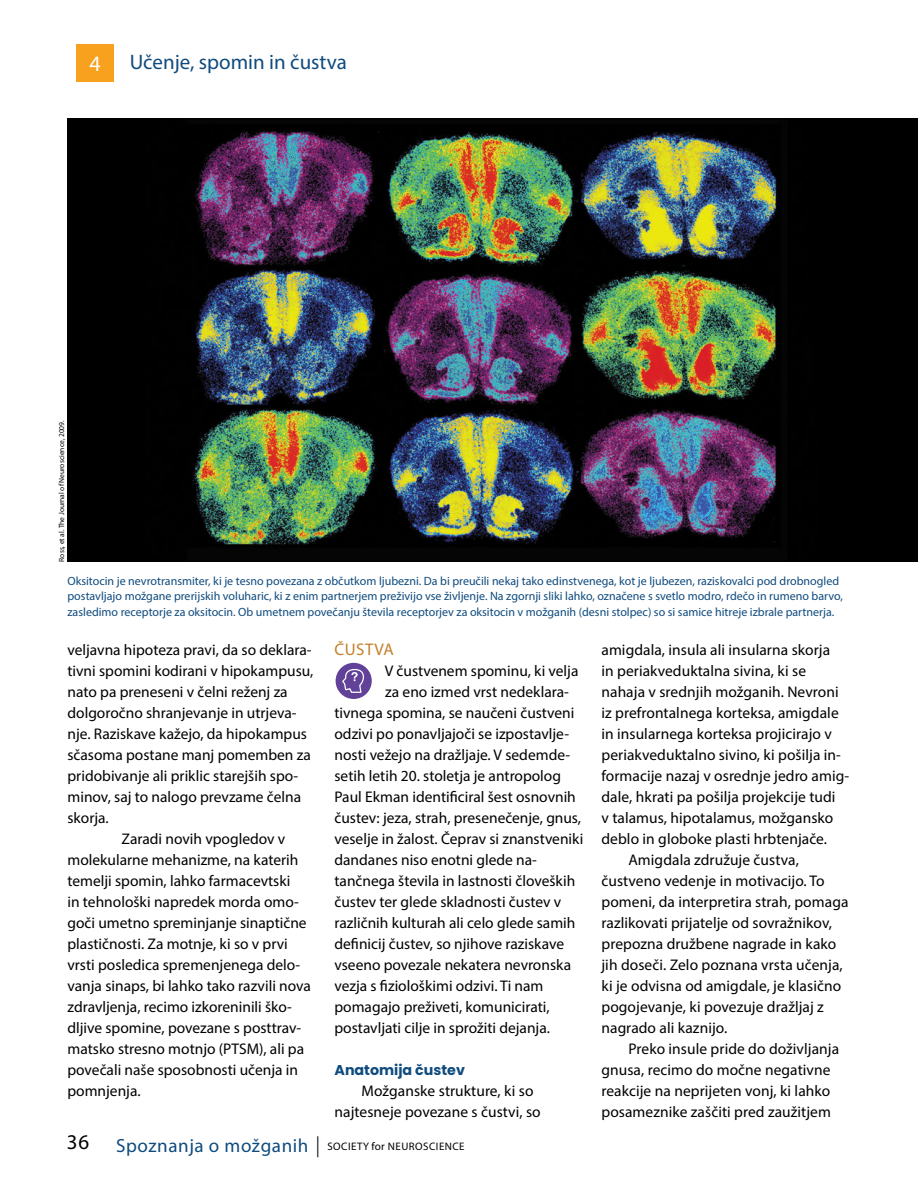
<style>
.page{position:relative;width:918px;height:1188px;background:#fff}
.page>*{position:absolute;margin:0;border:0;box-sizing:border-box;transform-origin:0 0}
.t1{font:22.05px "Myriad Pro";color:#fff}
.t2{font:21px "Myriad Pro";color:#0f4b7e}
.t3{font:21px "Myriad Pro";color:#000}
.t4{font:16.8px "Myriad Pro";letter-spacing:.03em;color:#c4802b}
.t5{font:15.45px/21px "Myriad Pro";color:#000}
.t6{font:700 14.25px "Poppins";color:#0f4b7e}
.t7{font:12px/15.8px "Myriad Pro";color:#0f4b7e}
.t8{font:10.95px "Myriad Pro";letter-spacing:.045em;color:#000}
.t9{font:7.5px "Myriad Pro";color:#000}
.s1{font-size:19.05px;color:#0f4b7e}
.s2{font-size:21px}
.s3{font-size:11.1px}
</style>
<div class="page">
<div style="left:76px;top:44px;width:37px;height:37px;background:#f7a11f"></div>
<div style="left:336px;top:663px;width:36px;height:36px;background:#624199;border-radius:50%"></div>
<svg style="left:342px;top:668px;width:25px;height:26px"></svg>
<img style="left:70px;top:121px;width:846px;height:439px">
<h1 class="t1" style="left:89px;top:54px;width:13px">4</h1>
<h2 class="t2" style="left:130px;top:53px;width:219px">Učenje, spomin in čustva</h2>
<p class="t9" style="left:59px;top:562px;width:143px;rotate:-90deg">Ross, et al. The Journal of Neuroscience, 2009.</p>
<p class="t7" style="left:67px;top:574px;width:777px">Oksitocin je nevrotransmiter, ki je tesno povezana z ob!utkom ljubezni. Da bi preu!ili nekaj tako edinstvenega, kot je ljubezen, raziskovalci pod drobnogled postavljajo možgane prerijskih voluharic, ki z enim partnerjem preživijo vse življenje. Na zgornji sliki lahko, ozna!ene s svetlo modro, rde!o in rumeno barvo, zasledimo receptorje za oksitocin. Ob umetnem pove!anju števila receptorjev za oksitocin v možganih (desni stolpec) so si samice hitreje izbrale partnerja.</p>
<p class="t5" style="left:68px;top:640px;width:246px">veljavna hipoteza pravi, da so deklara-</p>
<p class="t5" style="left:68px;top:661px;width:247px">tivni spomini kodirani v hipokampusu,</p>
<p class="t5" style="left:68px;top:682px;width:222px">nato pa preneseni v !elni reženj za</p>
<p class="t5" style="left:68px;top:703px;width:231px">dolgoro!no shranjevanje in utrjeva-</p>
<p class="t5" style="left:68px;top:724px;width:241px">nje. Raziskave kažejo, da hipokampus</p>
<p class="t5" style="left:68px;top:745px;width:245px">s!asoma postane manj pomemben za</p>
<p class="t5" style="left:68px;top:766px;width:232px">pridobivanje ali priklic starejših spo-</p>
<p class="t5" style="left:68px;top:787px;width:235px">minov, saj to nalogo prevzame !elna</p>
<p class="t5" style="left:68px;top:808px;width:43px">skorja.</p>
<p class="t5" style="left:121px;top:829px;width:165px">Zaradi novih vpogledov v</p>
<p class="t5" style="left:68px;top:850px;width:233px">molekularne mehanizme, na katerih</p>
<p class="t5" style="left:68px;top:871px;width:225px">temelji spomin, lahko farmacevtski</p>
<p class="t5" style="left:68px;top:892px;width:233px">in tehnološki napredek morda omo-</p>
<p class="t5" style="left:68px;top:913px;width:241px">go!i umetno spreminjanje sinapti!ne</p>
<p class="t5" style="left:68px;top:934px;width:222px">plasti!nosti. Za motnje, ki so v prvi</p>
<p class="t5" style="left:68px;top:955px;width:234px">vrsti posledica spremenjenega delo-</p>
<p class="t5" style="left:68px;top:976px;width:245px">vanja sinaps, bi lahko tako razvili nova</p>
<p class="t5" style="left:68px;top:997px;width:226px">zdravljenja, recimo izkoreninili ško-</p>
<p class="t5" style="left:67px;top:1018px;width:235px">dljive spomine, povezane s posttrav-</p>
<p class="t5" style="left:67px;top:1039px;width:238px">matsko stresno motnjo (PTSM), ali pa</p>
<p class="t5" style="left:67px;top:1060px;width:232px">pove!ali naše sposobnosti u!enja in</p>
<p class="t5" style="left:67px;top:1081px;width:75px">pomnjenja.</p>
<p class="t4" style="left:334px;top:639px;width:61px">ČUSTVA</p>
<p class="t5" style="left:385px;top:661px;width:195px">V !ustvenem spominu, ki velja</p>
<p class="t5" style="left:385px;top:682px;width:185px">za eno izmed vrst nedeklara-</p>
<p class="t5" style="left:334px;top:703px;width:241px">tivnega spomina, se nau!eni !ustveni</p>
<p class="t5" style="left:334px;top:724px;width:236px">odzivi po ponavljajo!i se izpostavlje-</p>
<p class="t5" style="left:334px;top:745px;width:237px">nosti vežejo na dražljaje. V sedemde-</p>
<p class="t5" style="left:334px;top:766px;width:228px">setih letih 20. stoletja je antropolog</p>
<p class="t5" style="left:334px;top:787px;width:243px">Paul Ekman identi%ciral šest osnovnih</p>
<p class="t5" style="left:334px;top:807px;width:248px">!ustev: jeza, strah, presene!enje, gnus,</p>
<p class="t5" style="left:334px;top:829px;width:250px">veselje in žalost. Čeprav si znanstveniki</p>
<p class="t5" style="left:334px;top:850px;width:204px">dandanes niso enotni glede na-</p>
<p class="t5" style="left:334px;top:871px;width:242px">tan!nega števila in lastnosti !loveških</p>
<p class="t5" style="left:334px;top:891px;width:228px">!ustev ter glede skladnosti !ustev v</p>
<p class="t5" style="left:334px;top:913px;width:242px">razli!nih kulturah ali celo glede samih</p>
<p class="t5" style="left:334px;top:934px;width:231px">de%nicij !ustev, so njihove raziskave</p>
<p class="t5" style="left:334px;top:955px;width:238px">vseeno povezale nekatera nevronska</p>
<p class="t5" style="left:334px;top:976px;width:211px">vezja s %ziološkimi odzivi. Ti nam</p>
<p class="t5" style="left:334px;top:997px;width:217px">pomagajo preživeti, komunicirati,</p>
<p class="t5" style="left:334px;top:1018px;width:217px">postavljati cilje in sprožiti dejanja.</p>
<p class="t6" style="left:334px;top:1063px;width:132px">Anatomija čustev</p>
<p class="t5" style="left:334px;top:1081px;width:208px;text-indent:27px">Možganske strukture, ki so najtesneje povezane s !ustvi, so</p>
<h2 class="t3" style="left:67px;top:1134px;width:24px">36</h2>
<p class="t8" style="left:116px;top:1140px;width:350px"><span class="s1">Spoznanja o možganih</span> <span class="s2">|</span> SOCIETY <span class="s3">for</span> NEUROSCIENCE</p>
<p class="t5" style="left:602px;top:640px;width:230px">amigdala, insula ali insularna skorja</p>
<p class="t5" style="left:602px;top:661px;width:206px">in periakveduktalna sivina, ki se</p>
<p class="t5" style="left:602px;top:682px;width:239px">nahaja v srednjih možganih. Nevroni</p>
<p class="t5" style="left:602px;top:703px;width:239px">iz prefrontalnega korteksa, amigdale</p>
<p class="t5" style="left:602px;top:724px;width:232px">in insularnega korteksa projicirajo v</p>
<p class="t5" style="left:602px;top:745px;width:241px">periakveduktalno sivino, ki pošilja in-</p>
<p class="t5" style="left:601px;top:766px;width:249px">formacije nazaj v osrednje jedro amig-</p>
<p class="t5" style="left:601px;top:787px;width:236px">dale, hkrati pa pošilja projekcije tudi</p>
<p class="t5" style="left:601px;top:808px;width:233px">v talamus, hipotalamus, možgansko</p>
<p class="t5" style="left:601px;top:829px;width:227px">deblo in globoke plasti hrbtenja!e.</p>
<p class="t5" style="left:629px;top:850px;width:172px">Amigdala združuje !ustva,</p>
<p class="t5" style="left:601px;top:870px;width:225px">!ustveno vedenje in motivacijo. To</p>
<p class="t5" style="left:601px;top:892px;width:249px">pomeni, da interpretira strah, pomaga</p>
<p class="t5" style="left:601px;top:913px;width:232px">razlikovati prijatelje od sovražnikov,</p>
<p class="t5" style="left:602px;top:934px;width:236px">prepozna družbene nagrade in kako</p>
<p class="t5" style="left:602px;top:955px;width:243px">jih dose!i. Zelo poznana vrsta u!enja,</p>
<p class="t5" style="left:602px;top:976px;width:241px">ki je odvisna od amigdale, je klasi!no</p>
<p class="t5" style="left:602px;top:997px;width:224px">pogojevanje, ki povezuje dražljaj z</p>
<p class="t5" style="left:602px;top:1018px;width:127px">nagrado ali kaznijo.</p>
<p class="t5" style="left:629px;top:1039px;width:212px">Preko insule pride do doživljanja</p>
<p class="t5" style="left:602px;top:1060px;width:231px">gnusa, recimo do mo!ne negativne</p>
<p class="t5" style="left:602px;top:1081px;width:230px">reakcije na neprijeten vonj, ki lahko</p>
<p class="t5" style="left:602px;top:1102px;width:231px">posameznike zaš!iti pred zaužitjem</p>
</div>
